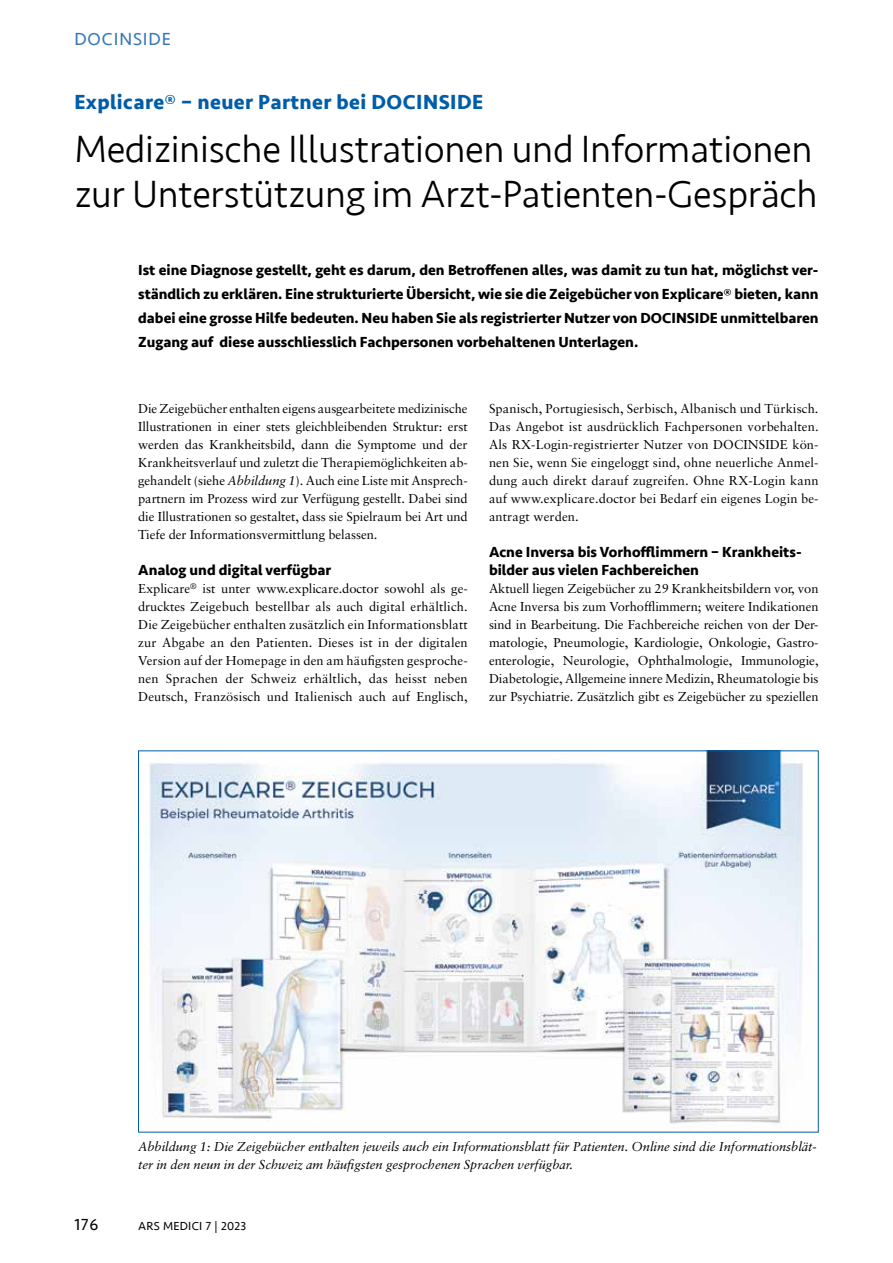
<style>
.page{position:relative;width:893px;height:1263px;background:#fff}
.page>*{position:absolute;margin:0;border:0;box-sizing:border-box;transform-origin:0 0}
.t1{font:300 39px/45px "Seravek";letter-spacing:-.01em;color:#000}
.t2{font:700 21px "Seravek";letter-spacing:.02em;color:#005da9}
.t3{font:18px "Seravek";letter-spacing:.05em;color:#3576bb}
.t4{font:16.5px "Seravek";color:#000}
.t5{font:700 15px/24px "Seravek";color:#000}
.t6{font:12.9px/18px "Sabon";color:#000;text-align:justify}
.t7{font:italic 12.9px/18px "Sabon";letter-spacing:-.005em;color:#000}
.t8{font:12px "Seravek";letter-spacing:.02em;color:#000}
.s1{font-style:italic}
</style>
<div class="page">
<img style="left:149px;top:752px;width:654px;height:372px">
<h3 class="t3" style="left:74px;top:25px;width:98px">DOCINSIDE</h3>
<h2 class="t2" style="left:74px;top:85px;width:410px">Explicare® – neuer Partner bei DOCINSIDE</h2>
<h1 class="t1" style="left:74px;top:127px;width:745px">Medizinische Illustrationen und Informationen zur Unterstützung im Arzt-Patienten-Gespräch</h1>
<p class="t5" style="left:138px;top:257px;width:682px;text-align:justify">Ist eine Diagnose gestellt, geht es darum, den Betroffenen alles, was damit zu tun hat, möglichst ver&shy;ständlich zu erklären. Eine strukturierte Übersicht, wie sie die Zeigebücher von Explicare® bieten, kann dabei eine grosse Hilfe bedeuten. Neu haben Sie als registrierter Nutzer von DOCINSIDE unmittelbaren Zugang auf diese ausschliesslich Fachpersonen vorbehaltenen Unterlagen.</p>
<p class="t6" style="left:138px;top:400px;width:331px">Die Zeigebücher enthalten eigens ausgearbeitete medizinische Illustrationen in einer stets gleichbleibenden Struktur: erst werden das Krankheitsbild, dann die Symptome und der Krankheitsverlauf und zuletzt die Therapiemöglichkeiten ab&shy;gehandelt (siehe <span class="s1">Abbildung 1</span>). Auch eine Liste mit Ansprech&shy;partnern im Prozess wird zur Verfügung gestellt. Dabei sind die Illustrationen so gestaltet, dass sie Spielraum bei Art und Tiefe der Informationsvermittlung belassen.</p>
<p class="t5" style="left:138px;top:558px;width:194px">Analog und digital verfügbar</p>
<p class="t6" style="left:138px;top:580px;width:331px">Explicare<sup>®</sup> ist unter www.explicare.doctor sowohl als ge&shy;drucktes Zeigebuch bestellbar als auch digital erhältlich.<br>Die Zeigebücher enthalten zusätzlich ein Informationsblatt zur Abgabe an den Patienten. Dieses ist in der digitalen Version auf der Homepage in den am häufigsten gesproche&shy;nen Sprachen der Schweiz erhältlich, das heisst neben Deutsch, Französisch und Italienisch auch auf Englisch,</p>
<p class="t6" style="left:489px;top:400px;width:331px">Spanisch, Portugiesisch, Serbisch, Albanisch und Türkisch.<br>Das Angebot ist ausdrücklich Fachpersonen vorbehalten.<br>Als RX-Login-registrierter Nutzer von DOCINSIDE kön&shy;nen Sie, wenn Sie eingeloggt sind, ohne neuerliche Anmel&shy;dung auch direkt darauf zugreifen. Ohne RX-Login kann auf www.explicare.doctor bei Bedarf ein eigenes Login be&shy;antragt werden.</p>
<p class="t5" style="left:489px;top:543px;width:314px;line-height:18px">Acne Inversa bis Vorhofflimmern – Krankheits&shy;bilder aus vielen Fachbereichen</p>
<p class="t6" style="left:489px;top:580px;width:331px">Aktuell liegen Zeigebücher zu 29 Krankheitsbildern vor, von Acne Inversa bis zum Vorhofflimmern; weitere Indikationen sind in Bearbeitung. Die Fachbereiche reichen von der Der&shy;matologie, Pneumologie, Kardiologie, Onkologie, Gastro&shy;enterologie, Neurologie, Ophthalmologie, Immunologie, Diabetologie, Allgemeine innere Medizin, Rheumatologie bis zur Psychiatrie. Zusätzlich gibt es Zeigebücher zu speziellen</p>
<p class="t7" style="left:138px;top:1137px;width:680px">Abbildung 1: Die Zeigebücher enthalten jeweils auch ein Informationsblatt für Patienten. Online sind die Informationsblät&shy;ter in den neun in der Schweiz am häufigsten gesprochenen Sprachen verfügbar.</p>
<p class="t4" style="left:74px;top:1212px;width:25px">176</p>
<p class="t8" style="left:138px;top:1217px;width:110px">ARS MEDICI 7 | 2023</p>
</div>
